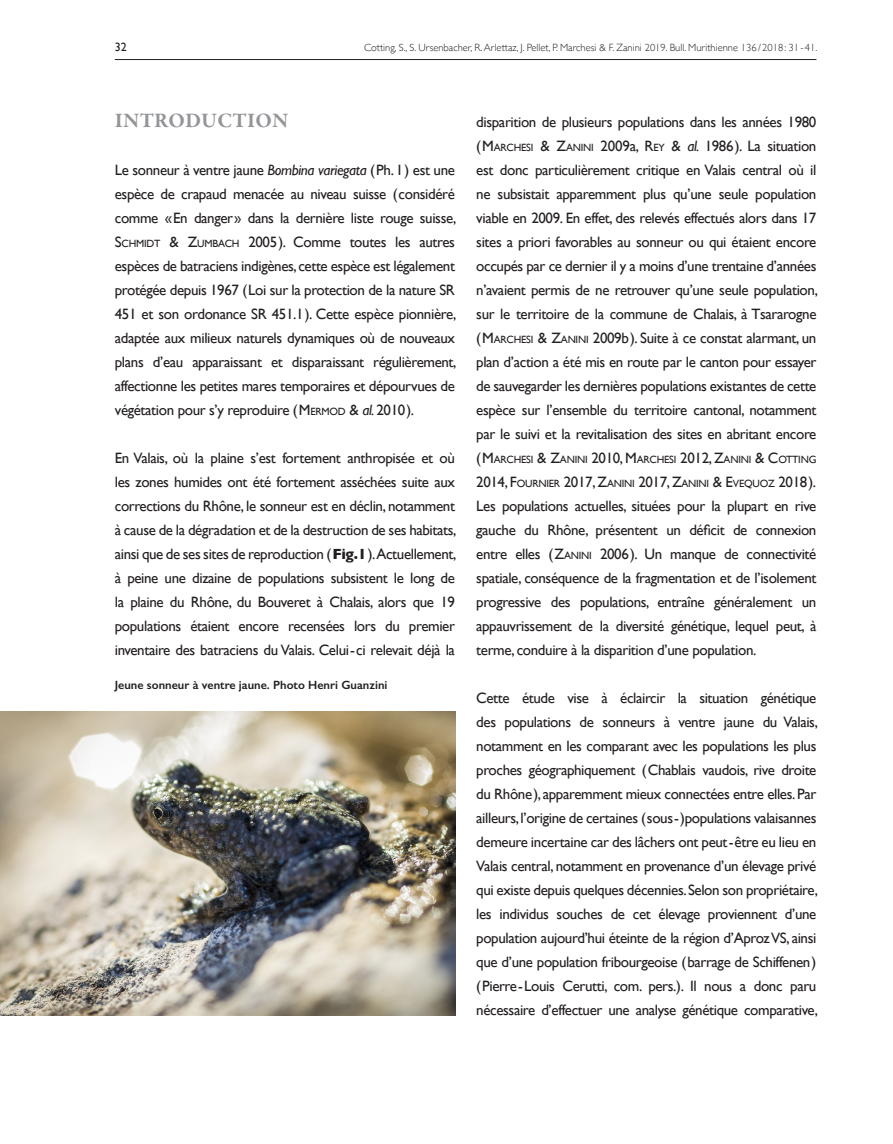
<style>
.page{position:relative;width:893px;height:1144px;background:#fff}
.page>*{position:absolute;margin:0;border:0;box-sizing:border-box;transform-origin:0 0}
.t1{font:700 21px "Garamond Premr Pro";letter-spacing:.01em;color:#939598}
.t2{font:15px/24px "Gill Sans";letter-spacing:-.025em;color:#231f20;text-align:justify}
.t3{font:600 12px "Gill Sans";color:#231f20}
.t4{font:12px "Gill Sans";color:#231f20}
.t5{font:300 10.5px "Gill Sans";color:#231f20}
.t6{font:10.5px "Gill Sans";letter-spacing:-.02em;color:#231f20}
.s1{font-style:italic}
.s2{font-style:inherit}
.s3{font-size:10.5px}
.s4{font-weight:700}
.s5{font-size:15px}
</style>
<div class="page">
<hr style="left:115px;top:59px;width:701px;height:1px;background:#231f20">
<img style="left:0;top:711px;width:455px;height:304px">
<p class="t4" style="left:115px;top:40px;width:13px">32</p>
<p class="t5" style="left:364px;top:40px;width:455px">Cotting, S., S. Ursenbacher, R. Arlettaz, J. Pellet, P. Marchesi &amp; F. Zanini 2019. Bull. Murithienne 136/ 2018: 31 -41.</p>
<p class="t1" style="left:115px;top:107px;width:175px">INTRODUCTION</p>
<p class="t2" style="left:115px;top:158px;width:343px">Le sonneur à ventre jaune <span class="s1">Bombina variegata</span> (Ph. 1) est une espèce de crapaud menacée au niveau suisse (considéré comme «En danger» dans la dernière liste rouge suisse, <span class="s2">S</span><span class="s3">CHMIDT</span> <span class="s2">&amp; Z</span><span class="s3">UMBACH</span> 2005). Comme toutes les autres espèces de batraciens indigènes, cette espèce est légalement protégée depuis 1967 (Loi sur la protection de la nature SR 451 et son ordonance SR 451.1). Cette espèce pionnière, adaptée aux milieux naturels dynamiques où de nouveaux plans d’eau apparaissant et disparaissant régulièrement, affectionne les petites mares temporaires et dépourvues de végétation pour s’y reproduire (<span class="s2">M</span> <span class="s3">ERMOD</span> <span class="s2">&amp;</span> <span class="s1">al.</span> 2010).</p>
<p class="t2" style="left:115px;top:446px;width:343px">En Valais, où la plaine s’est fortement anthropisée et où les zones humides ont été fortement asséchées suite aux corrections du Rhône, le sonneur est en déclin, notamment à cause de la dégradation et de la destruction de ses habitats, ainsi que de ses sites de reproduction (<span class="s4">Fig.1</span>). Actuellement, à peine une dizaine de populations subsistent le long de la plaine du Rhône, du Bouveret à Chalais, alors que 19 populations étaient encore recensées lors du premier inventaire des batraciens du Valais. Celui-ci relevait déjà la</p>
<p class="t3" style="left:115px;top:678px;width:274px">Jeune sonneur à ventre jaune. Photo Henri Guanzini</p>
<p class="t2" style="left:476px;top:110px;width:343px">disparition de plusieurs populations dans les années 1980 (<span class="s2">M</span><span class="s3">ARCHESI</span> <span class="s2">&amp; Z</span><span class="s3">ANINI</span> <span class="s2">2009</span>a<span class="s2">, R</span><span class="s3">EY</span> &amp; <span class="s1">al.</span> 1986). La situation est donc particulièrement critique en Valais central où il ne subsistait apparemment plus qu’une seule population viable en 2009. En effet, des relevés effectués alors dans 17 sites a priori favorables au sonneur ou qui étaient encore occupés par ce dernier il y a moins d’une trentaine d’années n’avaient permis de ne retrouver qu’une seule population, sur le territoire de la commune de Chalais, à Tsararogne (<span class="s2">M</span><span class="s3">ARCHESI</span> <span class="s2">&amp; Z</span><span class="s3">ANINI</span> 2009b). Suite à ce constat alarmant, un plan d’action a été mis en route par le canton pour essayer de sauvegarder les dernières populations existantes de cette espèce sur l’ensemble du territoire cantonal, notamment par le suivi et la revitalisation des sites en abritant encore</p>
<p class="t6" style="left:476px;top:453px;width:342px"><span class="s5">(</span><span class="s5">M</span>ARCHESI <span class="s5">&amp; Z</span>ANINI <span class="s5">2010,</span> <span class="s5">M</span>ARCHESI <span class="s5">2012,</span> <span class="s5">Z</span>ANINI <span class="s5">&amp;</span> <span class="s5">C</span>OTTING</p>
<p class="t6" style="left:476px;top:477px;width:341px"><span class="s5">2014,</span> <span class="s5">F</span>OURNIER <span class="s5">2017,</span> <span class="s5">Z</span>ANINI <span class="s5">2017,</span> <span class="s5">Z</span>ANINI <span class="s5">&amp;</span> <span class="s5">E</span>VEQUOZ <span class="s5">2018).</span></p>
<p class="t2" style="left:476px;top:494px;width:342px">Les populations actuelles, situées pour la plupart en rive gauche du Rhône, présentent un déficit de connexion entre elles (<span class="s2">Z</span><span class="s3">ANINI</span> 2006). Un manque de connectivité spatiale, conséquence de la fragmentation et de l’isolement progressive des populations, entraîne généralement un appauvrissement de la diversité génétique, lequel peut, à terme, conduire à la disparition d’une population.</p>
<p class="t2" style="left:476px;top:686px;width:343px">Cette étude vise à éclaircir la situation génétique des populations de sonneurs à ventre jaune du Valais, notamment en les comparant avec les populations les plus proches géographiquement (Chablais vaudois, rive droite du Rhône), apparemment mieux connectées entre elles. Par ailleurs, l’origine de certaines (sous-)populations valaisannes demeure incertaine car des lâchers ont peut-être eu lieu en Valais central, notamment en provenance d’un élevage privé qui existe depuis quelques décennies. Selon son propriétaire, les individus souches de cet élevage proviennent d’une population aujourd’hui éteinte de la région d’Aproz VS, ainsi que d’une population fribourgeoise (barrage de Schiffenen) (Pierre-Louis Cerutti, com. pers.). Il nous a donc paru nécessaire d’effectuer une analyse génétique comparative,</p>
</div>
